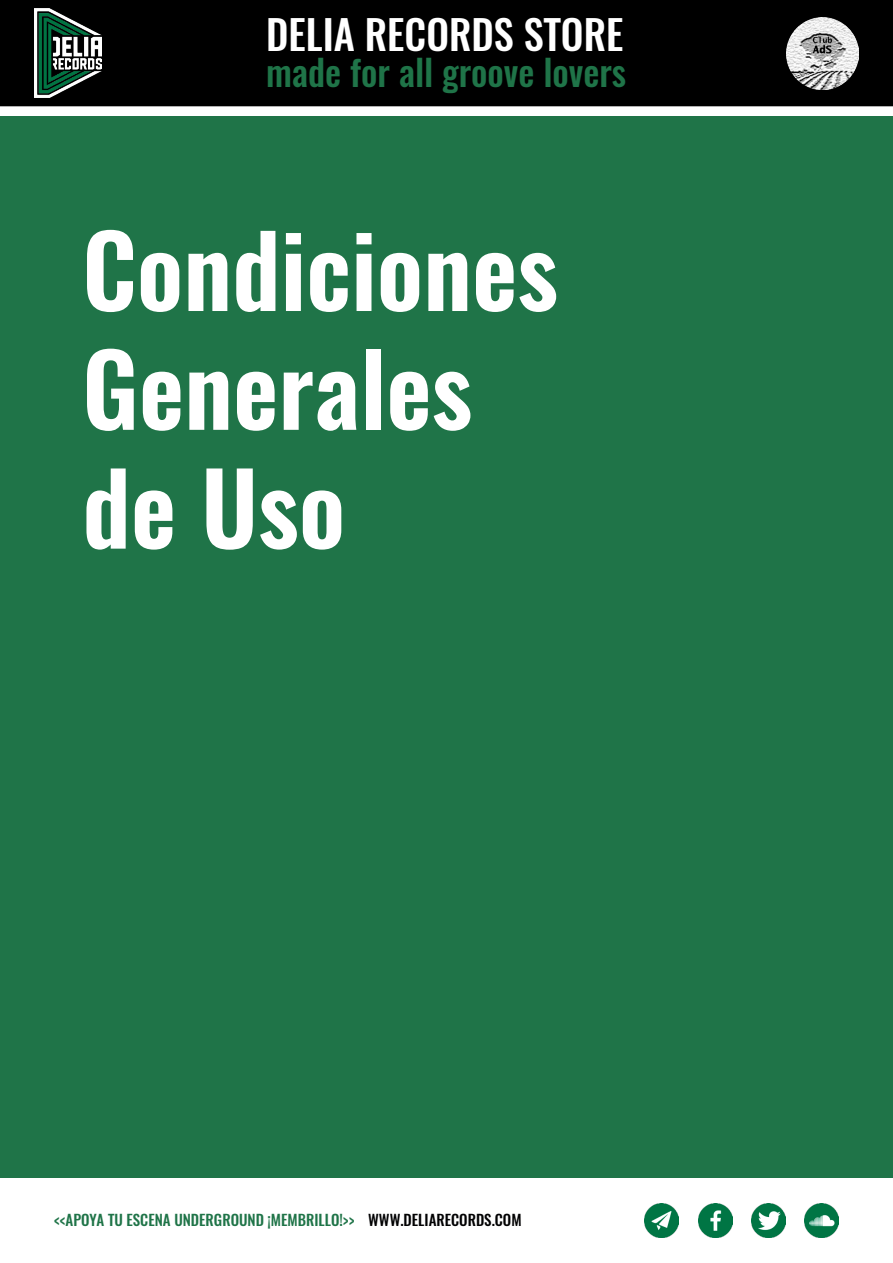
<style>
.page{position:relative;width:893px;height:1263px;background:#fff}
.page>*{position:absolute;margin:0;border:0;box-sizing:border-box;transform-origin:0 0}
.t1{font:600 99px/118.8px "Oswald";color:#fff}
.t2{font:500 40.5px "Oswald";color:#fff}
.t3{font:500 36px "Oswald";color:#1f7448}
.t4{font:500 15px "Oswald";color:#1f7448}
.s1{color:#020203}
</style>
<div class="page">
<div style="left:0;top:117px;width:893px;height:1061px;background:#1f7448"></div>
<div style="left:1px;top:1px;width:891px;height:105px;background:#000"></div>
<div style="left:0;top:0;width:893px;height:106px;border:2px solid #000"></div>
<img style="left:34px;top:8px;width:68px;height:90px">
<img style="left:787px;top:17px;width:72px;height:72px">
<img style="left:805px;top:1203px;width:34px;height:34px">
<img style="left:752px;top:1203px;width:34px;height:34px">
<img style="left:698px;top:1203px;width:34px;height:34px">
<img style="left:645px;top:1203px;width:34px;height:34px">
<h2 class="t2" style="left:266px;top:6px;width:359px">DELIA RECORDS STORE</h2>
<h3 class="t3" style="left:266px;top:47px;width:361px">made for all groove lovers</h3>
<h1 class="t1" style="left:82px;top:214px;width:477px">Condiciones<br>Generales de Uso</h1>
<p class="t4" style="left:54px;top:1209px;width:469px">&lt;&lt;APOYA TU ESCENA UNDERGROUND ¡MEMBRILLO!&gt;&gt; <span class="s1">WWW.DELIARECORDS.COM</span></p>
</div>
